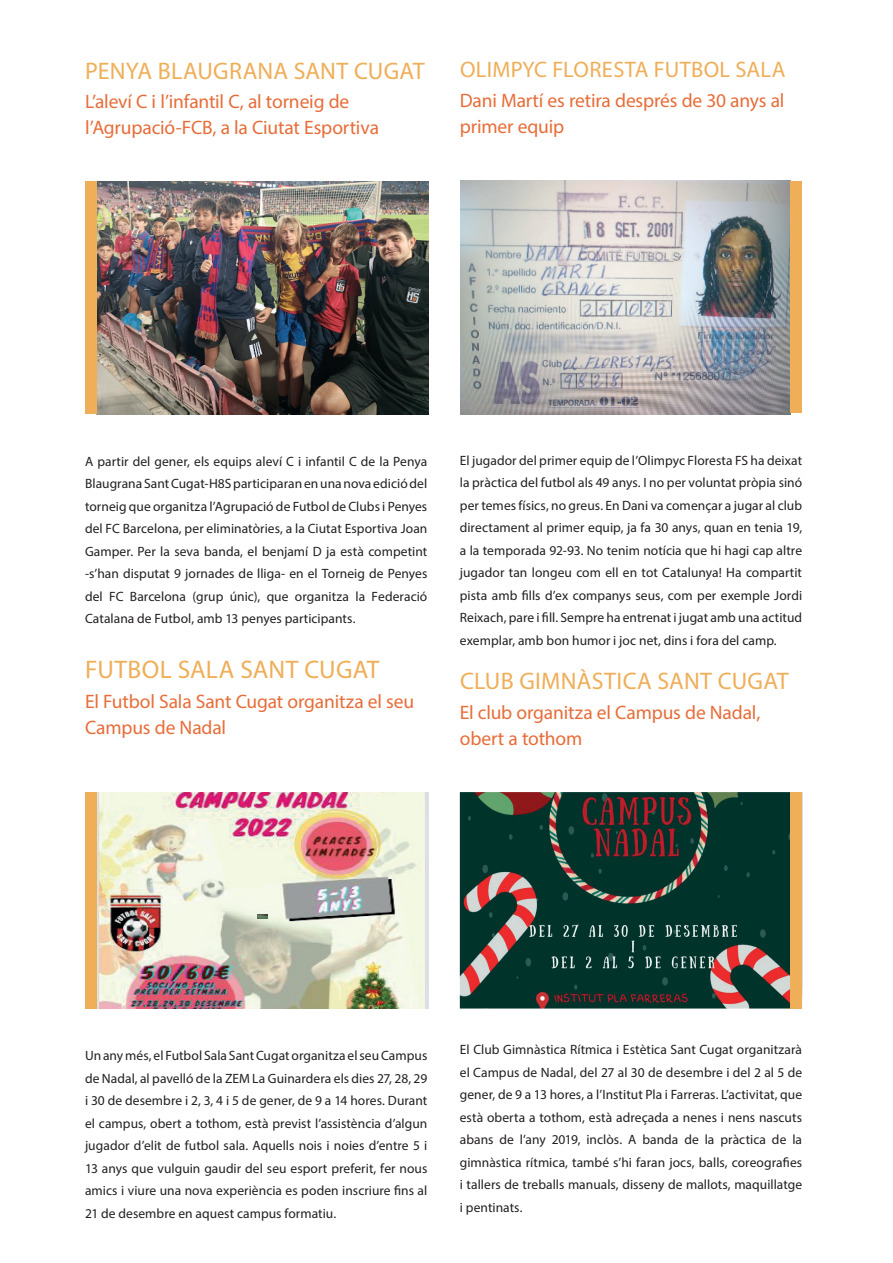
<style>
.page{position:relative;width:893px;height:1263px;background:#fff}
.page>*{position:absolute;margin:0;border:0;box-sizing:border-box;transform-origin:0 0}
.t1{font:25.5px "Myriad Pro";letter-spacing:.01em;color:#efae58}
.t2{font:24px "Myriad Pro";letter-spacing:.01em;color:#efae58}
.t3{font:22.5px "Myriad Pro";letter-spacing:.015em;color:#efae58}
.t4{font:19.5px/25.5px "Myriad Pro";letter-spacing:-.01em;color:#e76d39}
.t5{font:13.5px/22.5px "Myriad Pro";letter-spacing:.005em;color:#231f20;text-align:justify}
</style>
<div class="page">
<img style="left:97px;top:181px;width:331px;height:233px">
<img style="left:460px;top:181px;width:330px;height:233px">
<div style="left:85px;top:181px;width:12px;height:233px;background:#efae58"></div>
<div style="left:790px;top:181px;width:12px;height:231px;background:#efae58"></div>
<img style="left:97px;top:792px;width:331px;height:216px">
<img style="left:460px;top:792px;width:330px;height:216px">
<div style="left:85px;top:792px;width:12px;height:216px;background:#efae58"></div>
<div style="left:790px;top:792px;width:12px;height:216px;background:#efae58"></div>
<svg style="left:257px;top:914px;width:10px;height:4px"></svg>
<h2 class="t2" style="left:85px;top:56px;width:341px">PENYA BLAUGRANA SANT CUGAT</h2>
<h3 class="t4" style="left:85px;top:89px;width:296px">L’aleví C i l’infantil C, al torneig de l’Agrupació-FCB, a la Ciutat Esportiva</h3>
<h3 class="t3" style="left:460px;top:56px;width:327px">OLIMPYC FLORESTA FUTBOL SALA</h3>
<h3 class="t4" style="left:460px;top:88px;width:326px">Dani Martí es retira després de 30 anys al primer equip</h3>
<p class="t5" style="left:85px;top:450px;width:344px">A partir del gener, els equips aleví C i infantil C de la Penya Blaugrana Sant Cugat-H8S participaran en una nova edició del torneig que organitza l’Agrupació de Futbol de Clubs i Penyes del FC Barcelona, per eliminatòries, a la Ciutat Esportiva Joan Gamper. Per la seva banda, el benjamí D ja està competint -s’han disputat 9 jornades de lliga- en el Torneig de Penyes del FC Barcelona (grup únic), que organitza la Federació Catalana de Futbol, amb 13 penyes participants.</p>
<h1 class="t1" style="left:85px;top:654px;width:296px">FUTBOL SALA SANT CUGAT</h1>
<h3 class="t4" style="left:85px;top:688px;width:331px">El Futbol Sala Sant Cugat organitza el seu<br>Campus de Nadal</h3>
<p class="t5" style="left:460px;top:449px;width:344px">El jugador del primer equip de l’Olimpyc Floresta FS ha deixat la pràctica del futbol als 49 anys. I no per voluntat pròpia sinó per temes físics, no greus. En Dani va començar a jugar al club directament al primer equip, ja fa 30 anys, quan en tenia 19, a la temporada 92-93. No tenim notícia que hi hagi cap altre jugador tan longeu com ell en tot Catalunya! Ha compartit pista amb fills d’ex companys seus, com per exemple Jordi Reixach, pare i fill. Sempre ha entrenat i jugat amb una actitud exemplar, amb bon humor i joc net, dins i fora del camp.</p>
<h2 class="t2" style="left:460px;top:667px;width:330px">CLUB GIMNÀSTICA SANT CUGAT</h2>
<h3 class="t4" style="left:460px;top:700px;width:302px">El club organitza el Campus de Nadal, obert a tothom</h3>
<p class="t5" style="left:85px;top:1044px;width:344px">Un any més, el Futbol Sala Sant Cugat organitza el seu Campus de Nadal, al pavelló de la ZEM La Guinardera els dies 27, 28, 29 i 30 de desembre i 2, 3, 4 i 5 de gener, de 9 a 14 hores. Durant el campus, obert a tothom, està previst l’assistència d’algun jugador d’elit de futbol sala. Aquells nois i noies d’entre 5 i 13 anys que vulguin gaudir del seu esport preferit, fer nous amics i viure una nova experiència es poden inscriure fins al 21 de desembre en aquest campus formatiu.</p>
<p class="t5" style="left:460px;top:1038px;width:344px">El Club Gimnàstica Rítmica i Estètica Sant Cugat organitzarà el Campus de Nadal, del 27 al 30 de desembre i del 2 al 5 de gener, de 9 a 13 hores, a l’Institut Pla i Farreras. L’activitat, que està oberta a tothom, està adreçada a nenes i nens nascuts abans de l’any 2019, inclòs. A banda de la pràctica de la gimnàstica rítmica, també s’hi faran jocs, balls, coreografies i tallers de treballs manuals, disseny de mallots, maquillatge i pentinats.</p>
</div>
